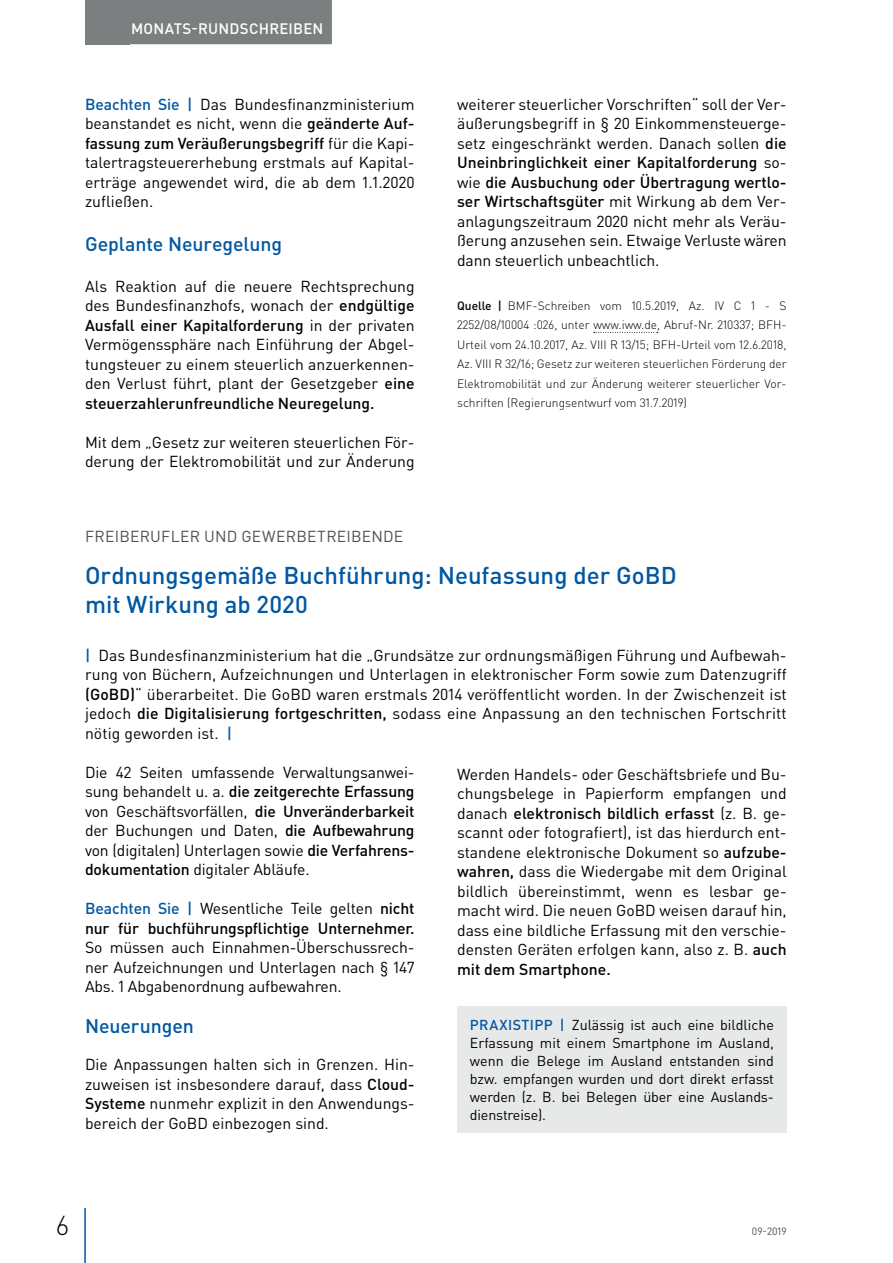
<style>
.page{position:relative;width:893px;height:1263px;background:#fff}
.page>*{position:absolute;margin:0;border:0;box-sizing:border-box;transform-origin:0 0}
.t1{font:300 27px "DIN Pro";color:#000002}
.t2{font:500 24px/28.5px "DIN Pro";color:#0157a2}
.t3{font:500 19.5px "DIN Pro";letter-spacing:-.005em;color:#0157a2}
.t4{font:15.75px/19.5px "DIN Pro";color:#000002;text-align:justify}
.t5{font:500 15.75px/19.5px "DIN Pro";letter-spacing:-.01em;color:#000002}
.t6{font:15.75px "DIN Pro";letter-spacing:.015em;color:#4f5152}
.t7{font:500 15px "DIN Pro";letter-spacing:.015em;color:#fff}
.t8{font:14.25px/18px "DIN Pro";letter-spacing:-.01em;color:#000002;text-align:justify}
.t9{font:300 12px/19.5px "DIN Pro";color:#000002;text-align:justify}
.t10{font:10.5px "DIN Pro";color:#4f5152}
.s1{font-weight:500;color:#0157a2}
.s2{font-weight:500}
.s3{color:#0157a2}
.s4{font-weight:400}
</style>
<div class="page">
<div style="left:85px;top:0;width:45px;height:44px;background:#7c7f7f"></div>
<hr style="left:84px;top:1208px;width:2px;height:55px;background:#0157a2">
<div style="left:122px;top:0;width:210px;height:44px;background:#7c7f7f"></div>
<svg style="left:594px;top:332px;width:64px;height:1px"></svg>
<div style="left:457px;top:1006px;width:330px;height:127px;background:#e6e9e8"></div>
<p class="t7" style="left:131px;top:18px;width:194px">MONATS-RUNDSCHREIBEN</p>
<p class="t4" style="left:85px;top:94px;width:331px"><span class="s1">Beachten Sie |</span> Das Bundesfinanzministerium beanstandet es nicht, wenn die <span class="s2">geänderte Auf&shy;fassung zum Veräußerungsbegriff</span> für die Kapi&shy;talertragsteuererhebung erstmals auf Kapital&shy;erträge angewendet wird, die ab dem 1.1.2020 zufließen.</p>
<p class="t3" style="left:85px;top:231px;width:199px">Geplante Neuregelung</p>
<p class="t4" style="left:85px;top:276px;width:331px">Als Reaktion auf die neuere Rechtsprechung des Bundesfinanzhofs, wonach der <span class="s2">endgültige Ausfall einer Kapitalforderung</span> in der privaten Vermögenssphäre nach Einführung der Abgel&shy;tungsteuer zu einem steuerlich anzuerkennen&shy;den Verlust führt, plant der Gesetzgeber <span class="s2">eine steuerzahlerunfreundliche Neuregelung.</span></p>
<p class="t4" style="left:85px;top:432px;width:331px">Mit dem „Gesetz zur weiteren steuerlichen För&shy;derung der Elektromobilität und zur Änderung</p>
<p class="t4" style="left:457px;top:94px;width:331px">weiterer steuerlicher Vorschriften“ soll der Ver&shy;äußerungsbegriff in § 20 Einkommensteuerge&shy;setz eingeschränkt werden. Danach sollen <span class="s2">die Uneinbringlichkeit einer Kapitalforderung</span> so&shy;wie <span class="s2">die Ausbuchung oder Übertragung wertlo&shy;ser Wirtschaftsgüter</span> mit Wirkung ab dem Ver&shy;anlagungszeitraum 2020 nicht mehr als Veräu&shy;ßerung anzusehen sein. Etwaige Verluste wären dann steuerlich unbeachtlich.</p>
<p class="t9" style="left:457px;top:295px;width:331px"><span class="s2">Quelle |</span> BMF-Schreiben vom 10.5.2019, Az. IV C 1 - S 2252/08/10004 :026, unter www.iww.de, Abruf-Nr. 210337; BFH-Urteil vom 24.10.2017, Az. VIII R 13/15; BFH-Urteil vom 12.6.2018, Az. VIII R 32/16; Gesetz zur weiteren steuerlichen Förderung der Elektromobilität und zur Änderung weiterer steuerlicher Vor&shy;schriften (Regierungsentwurf vom 31.7.2019)</p>
<p class="t6" style="left:85px;top:526px;width:320px">FREIBERUFLER UND GEWERBETREIBENDE</p>
<h2 class="t2" style="left:85px;top:560px;width:593px">Ordnungsgemäße Buchführung: Neufassung der GoBD mit Wirkung ab 2020</h2>
<p class="t4" style="left:85px;top:645px;width:703px"><span class="s1">|</span> Das Bundesfinanzministerium hat die „Grundsätze zur ordnungsmäßigen Führung und Aufbewah&shy;rung von Büchern, Aufzeichnungen und Unterlagen in elektronischer Form sowie zum Datenzugriff <span class="s2">(GoBD)</span>“ überarbeitet. Die GoBD waren erstmals 2014 veröffentlicht worden. In der Zwischenzeit ist jedoch <span class="s2">die Digitalisierung fortgeschritten,</span> sodass eine Anpassung an den technischen Fortschritt nötig geworden ist. <span class="s1">|</span></p>
<p class="t4" style="left:85px;top:762px;width:331px">Die 42 Seiten umfassende Verwaltungsanwei&shy;sung behandelt u. a. <span class="s2">die zeitgerechte Erfassung </span>von Geschäftsvorfällen, <span class="s2">die Unveränderbarkeit </span>der Buchungen und Daten, <span class="s2">die Aufbewahrung </span>von (digitalen) Unterlagen sowie <span class="s2">die Verfahrens&shy;dokumentation</span> digitaler Abläufe.</p>
<p class="t5" style="left:85px;top:898px;width:331px"><span class="s3">Beachten Sie |</span> <span class="s4">Wesentliche Teile gelten</span> nicht nur für buchführungspflichtige Unternehmer.</p>
<p class="t4" style="left:85px;top:937px;width:331px">So müssen auch Einnahmen-Überschussrech&shy;ner Aufzeichnungen und Unterlagen nach § 147<br>Abs. 1 Abgabenordnung aufbewahren.</p>
<p class="t3" style="left:85px;top:1013px;width:110px">Neuerungen</p>
<p class="t4" style="left:85px;top:1054px;width:331px">Die Anpassungen halten sich in Grenzen. Hin&shy;zuweisen ist insbesondere darauf, dass <span class="s2">Cloud-Systeme</span> nunmehr explizit in den Anwendungs&shy;bereich der GoBD einbezogen sind.</p>
<p class="t4" style="left:457px;top:763px;width:331px">Werden Handels- oder Geschäftsbriefe und Bu&shy;chungsbelege in Papierform empfangen und danach <span class="s2">elektronisch bildlich erfasst</span> (z. B. ge&shy;scannt oder fotografiert), ist das hierdurch ent&shy;standene elektronische Dokument so <span class="s2">aufzube&shy;wahren,</span> dass die Wiedergabe mit dem Original bildlich übereinstimmt, wenn es lesbar ge&shy;macht wird. Die neuen GoBD weisen darauf hin, dass eine bildliche Erfassung mit den verschie&shy;densten Geräten erfolgen kann, also z. B. <span class="s2">auch mit dem Smartphone.</span></p>
<p class="t8" style="left:470px;top:1015px;width:306px"><span class="s1">PRAXISTIPP |</span> Zulässig ist auch eine bildliche Erfassung mit einem Smartphone im Ausland, wenn die Belege im Ausland entstanden sind bzw. empfangen wurden und dort direkt erfasst werden (z. B. bei Belegen über eine Auslands&shy;dienstreise).</p>
<h1 class="t1" style="left:56px;top:1207px;width:14px">6</h1>
<p class="t10" style="left:752px;top:1224px;width:36px">09-2019</p>
</div>
